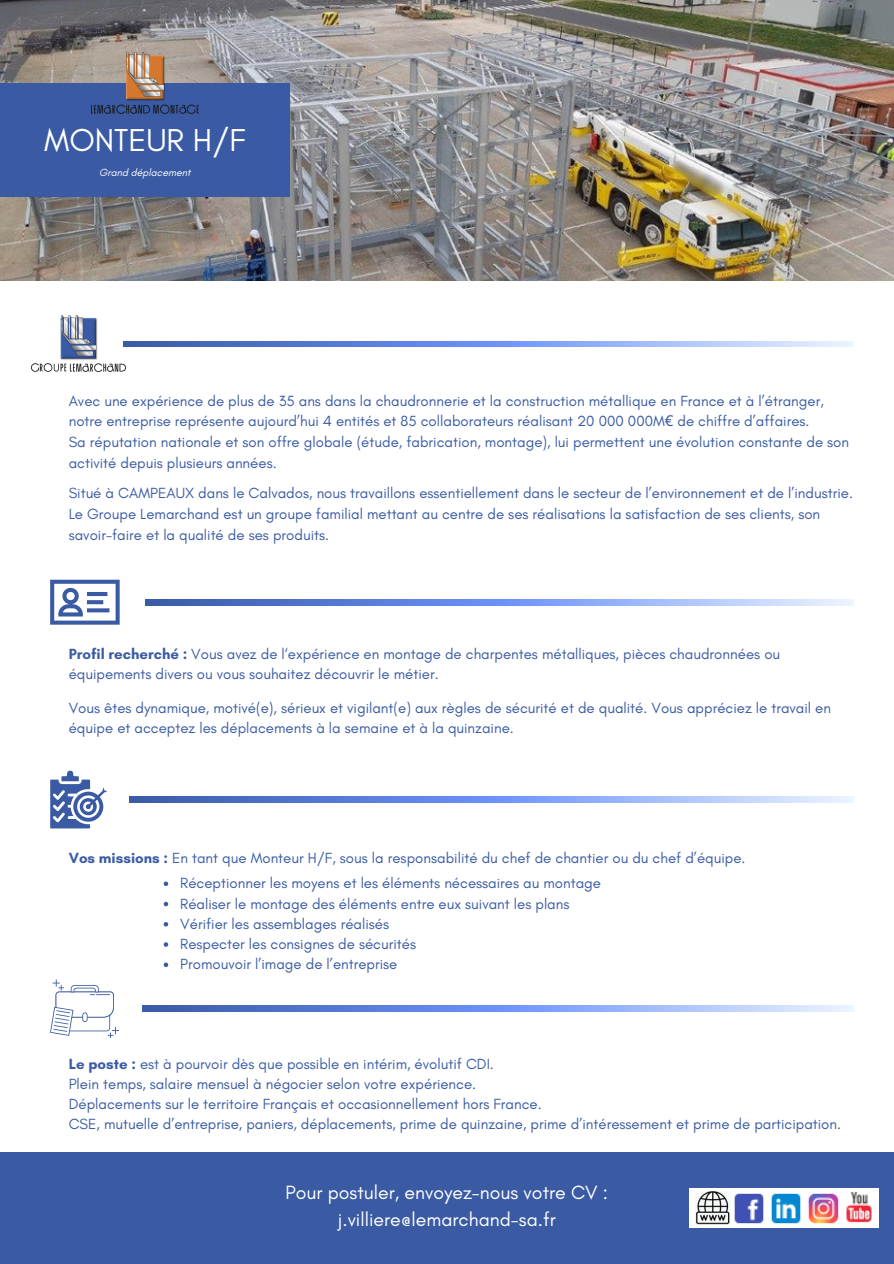
<style>
.page{position:relative;width:894px;height:1264px;background:#fff}
.page>*{position:absolute;margin:0;border:0;box-sizing:border-box;transform-origin:0 0}
.t1{font:32.25px "Glacial Indifference";color:#fff}
.t2{font:19.5px "Glacial Indifference";color:#fff}
.t3{font:15px/20.7px "Glacial Indifference";color:#3a5ba4}
.t4{font:italic 10.5px "Glacial Indifference";color:#fff}
.s1{font-family:"Noto Sans"}
.s2{font-weight:700}
</style>
<div class="page">
<img style="left:0;top:0;width:893px;height:280px">
<div style="left:0;top:83px;width:290px;height:114px;background:#3a5ba4"></div>
<img style="left:32px;top:315px;width:93px;height:57px">
<svg style="left:50px;top:579px;width:70px;height:45px"></svg>
<svg style="left:123px;top:341px;width:730px;height:6px;background:#7e9ce5"></svg>
<img style="left:91px;top:53px;width:107px;height:60px">
<svg style="left:129px;top:796px;width:724px;height:6px;background:#7e9ce5"></svg>
<svg style="left:50px;top:770px;width:57px;height:58px"></svg>
<svg style="left:143px;top:1005px;width:710px;height:6px;background:#7e9ce5"></svg>
<svg style="left:50px;top:979px;width:69px;height:58px"></svg>
<svg style="left:146px;top:599px;width:707px;height:6px;background:#7e9ce5"></svg>
<svg style="left:164px;top:881px;width:4px;height:5px"></svg>
<svg style="left:164px;top:901px;width:4px;height:5px"></svg>
<svg style="left:164px;top:922px;width:4px;height:4px"></svg>
<svg style="left:164px;top:942px;width:4px;height:4px"></svg>
<svg style="left:164px;top:962px;width:4px;height:5px"></svg>
<div style="left:0;top:1152px;width:893px;height:111px;background:#3a5ba4"></div>
<div style="left:689px;top:1188px;width:189px;height:39px;background:#fff"></div>
<img style="left:734px;top:1193px;width:104px;height:31px">
<img style="left:838px;top:1191px;width:34px;height:32px">
<img style="left:695px;top:1191px;width:35px;height:33px">
<p class="t1" style="left:44px;top:120px;width:203px">MONTEUR H/F</p>
<p class="t4" style="left:99px;top:166px;width:93px">Grand déplacement</p>
<p class="t3" style="left:69px;top:390px;width:756px">Avec une expérience de plus de 35 ans dans la chaudronnerie et la construction métallique en France et à l’étranger, notre entreprise représente aujourd’hui 4 entités et 85 collaborateurs réalisant 20 000 000M<span class="s1">€</span> de chiffre d’affaires.</p>
<p class="t3" style="left:69px;top:431px;width:781px">Sa réputation nationale et son offre globale (étude, fabrication, montage), lui permettent une évolution constante de son activité depuis plusieurs années.</p>
<p class="t3" style="left:69px;top:482px;width:785px">Situé à CAMPEAUX dans le Calvados, nous travaillons essentiellement dans le secteur de l’environnement et de l’industrie.<br>Le Groupe Lemarchand est un groupe familial mettant au centre de ses réalisations la satisfaction de ses clients, son savoir-faire et la qualité de ses produits.</p>
<p class="t3" style="left:69px;top:643px;width:712px;line-height:20.1px"><span class="s2">Profil recherché :</span> Vous avez de l‘expérience en montage de charpentes métalliques, pièces chaudronnées ou équipements divers ou vous souhaitez découvrir le métier.</p>
<p class="t3" style="left:69px;top:697px;width:763px;line-height:20.1px">Vous êtes dynamique, motivé(e), sérieux et vigilant(e) aux règles de sécurité et de qualité. Vous appréciez le travail en équipe et acceptez les déplacements à la semaine et à la quinzaine.</p>
<p class="t3" style="left:69px;top:847px;width:678px"><span class="s2">Vos missions :</span> En tant que Monteur H/F, sous la responsabilité du chef de chantier ou du chef d’équipe.</p>
<p class="t3" style="left:180px;top:872px;width:422px">Réceptionner les moyens et les éléments nécessaires au montage</p>
<p class="t3" style="left:180px;top:892px;width:391px">Réaliser le montage des éléments entre eux suivant les plans</p>
<p class="t3" style="left:180px;top:913px;width:210px">Vérifier les assemblages réalisés</p>
<p class="t3" style="left:180px;top:933px;width:237px">Respecter les consignes de sécurités</p>
<p class="t3" style="left:180px;top:953px;width:219px">Promouvoir l’image de l’entreprise</p>
<p class="t3" style="left:69px;top:1052px;width:426px"><span class="s2">Le poste :</span> est à pourvoir dès que possible en intérim, évolutif CDI.</p>
<p class="t3" style="left:69px;top:1073px;width:409px">Plein temps, salaire mensuel à négocier selon votre expérience.</p>
<p class="t3" style="left:69px;top:1093px;width:474px">Déplacements sur le territoire Français et occasionnellement hors France.</p>
<p class="t3" style="left:69px;top:1113px;width:773px">CSE, mutuelle d’entreprise, paniers, déplacements, prime de quinzaine, prime d’intéressement et prime de participation.</p>
<p class="t2" style="left:285px;top:1180px;width:324px">Pour postuler, envoyez-nous votre CV :</p>
<p class="t2" style="left:338px;top:1207px;width:219px">j.villiere@lemarchand-sa.fr</p>
</div>
